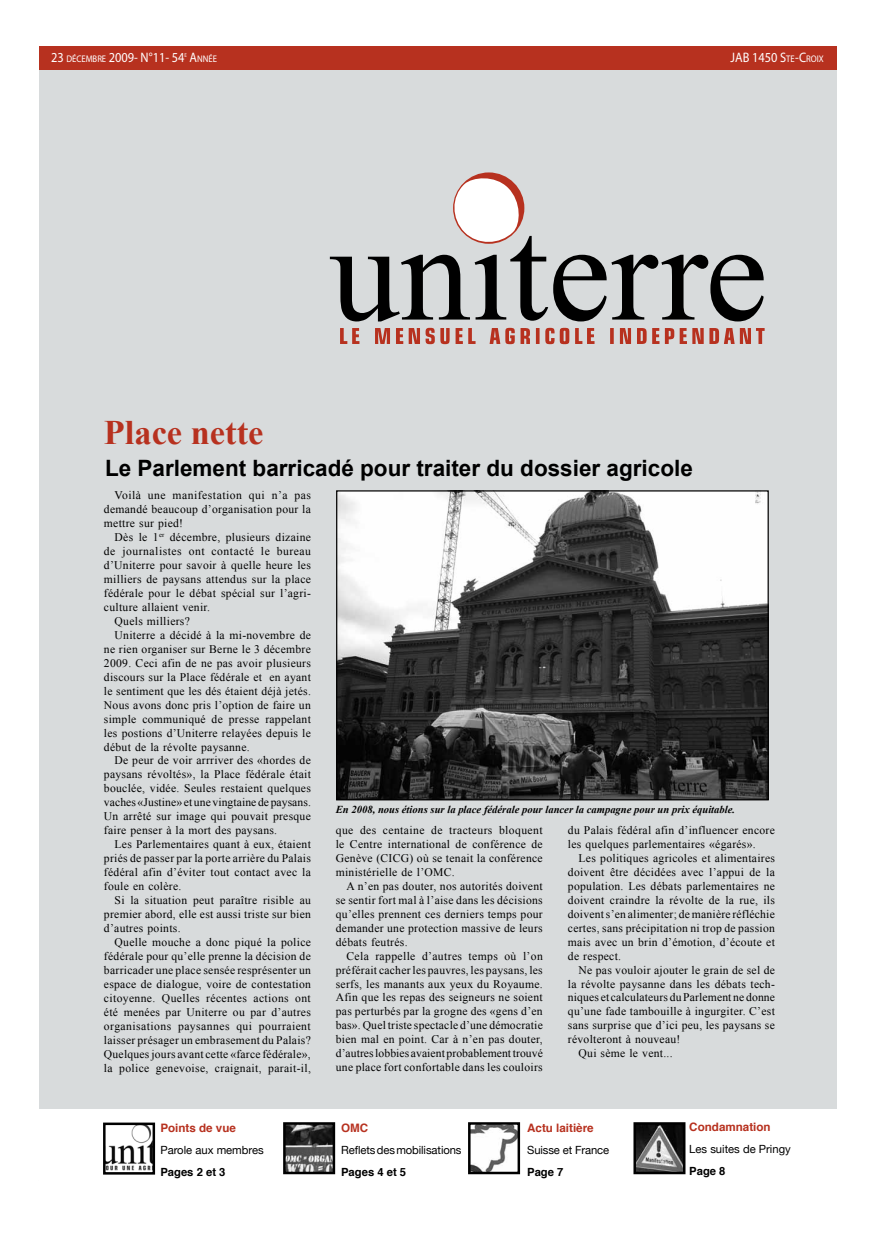
<style>
.page{position:relative;width:886px;height:1241px;background:#fff}
.page>*{position:absolute;margin:0;border:0;box-sizing:border-box;transform-origin:0 0}
.t1{font:700 34.38px "Times New Roman";color:#b7311f}
.t2{font:700 22.5px "Arial";color:#000}
.t3{font:13.75px "Myriad Pro";color:#fff;scale:.9 1}
.t4{font:11.62px/14px "Times New Roman";letter-spacing:.025em;color:#000;text-align:justify}
.t5{font:11.62px "Times New Roman";letter-spacing:.005em;color:#000}
.t6{font:700 11.62px "Helvetica";color:#b7311f}
.t7{font:11.62px "Times New Roman";letter-spacing:.045em;color:#000}
.t8{font:11.25px "Helvetica Neue";letter-spacing:-.01em;color:#000}
.t9{font:700 11.25px "Helvetica";color:#000}
.t10{font:italic 700 10.62px "Times New Roman";color:#000}
.t11{font:9.62px "Myriad Pro";color:#fff;scale:.9 1}
.t12{font:5.62px "Myriad Pro";color:#fff;scale:.9 1}
.s1{font-size:9.62px}
.s2{font-size:13.75px}
</style>
<div class="page">
<div style="left:39px;top:46px;width:797px;height:1089px;background:#d8dbdc"></div>
<div style="left:39px;top:1108px;width:797px;height:109px;background:#fff"></div>
<div style="left:39px;top:46px;width:797px;height:24px;background:#b7311f"></div>
<svg style="left:330px;top:174px;width:434px;height:147px"></svg>
<svg style="left:340px;top:328px;width:424px;height:16px"></svg>
<img style="left:338px;top:492px;width:429px;height:306px">
<div style="left:336px;top:490px;width:433px;height:310px;border:1px solid #000"></div>
<img style="left:106px;top:1125px;width:46px;height:46px">
<div style="left:103px;top:1122px;width:52px;height:52px;border:2px solid #000"></div>
<img style="left:286px;top:1124px;width:46px;height:46px">
<div style="left:283px;top:1121px;width:52px;height:52px;border:2px solid #000"></div>
<img style="left:636px;top:1124px;width:46px;height:46px">
<div style="left:633px;top:1121px;width:52px;height:52px;border:2px solid #000"></div>
<img style="left:471px;top:1124px;width:46px;height:46px">
<div style="left:468px;top:1121px;width:52px;height:52px;border:2px solid #000"></div>
<p class="t3" style="left:51px;top:49px;width:150px">23 <span class="s1">DÉCEMBRE</span> 2009- N°11- 54</p>
<p class="t12" style="left:184px;top:52px;width:4px">E</p>
<p class="t11" style="left:190px;top:53px;width:32px"><span class="s2">A</span>NNÉE</p>
<p class="t3" style="left:731px;top:49px;width:105px">JAB 1450 S<span class="s1">TE</span>-C<span class="s1">ROIX</span></p>
<h1 class="t1" style="left:104px;top:408px;width:161px">Place nette</h1>
<h2 class="t2" style="left:105px;top:453px;width:589px">Le Parlement barricadé pour traiter du dossier agricole</h2>
<p class="t4" style="left:104px;top:488px;width:208px;text-indent:11px">Voilà une manifestation qui n’a pas demandé beaucoup d’organisation pour la mettre sur pied!</p>
<p class="t4" style="left:115px;top:530px;width:198px">Dès le 1<sup>er</sup> décembre, plusieurs dizaine</p>
<p class="t7" style="left:104px;top:543px;width:209px">de journalistes ont contacté le bureau</p>
<p class="t4" style="left:104px;top:558px;width:208px">d’Uniterre pour savoir à quelle heure les</p>
<p class="t4" style="left:104px;top:572px;width:208px">milliers de paysans attendus sur la place</p>
<p class="t4" style="left:104px;top:585px;width:208px">fédérale pour le débat spécial sur l’agri-</p>
<p class="t4" style="left:104px;top:599px;width:108px">culture allaient venir.</p>
<p class="t4" style="left:115px;top:613px;width:77px">Quels milliers?</p>
<p class="t4" style="left:115px;top:627px;width:198px">Uniterre a décidé à la mi-novembre de</p>
<p class="t4" style="left:104px;top:641px;width:208px">ne rien organiser sur Berne le 3 décembre</p>
<p class="t4" style="left:104px;top:655px;width:208px">2009. Ceci afin de ne pas avoir plusieurs</p>
<p class="t4" style="left:104px;top:669px;width:208px">discours sur la Place fédérale et en ayant</p>
<p class="t4" style="left:104px;top:683px;width:208px">le sentiment que les dés étaient déjà jetés.</p>
<p class="t4" style="left:104px;top:697px;width:208px">Nous avons donc pris l’option de faire un</p>
<p class="t4" style="left:104px;top:711px;width:208px">simple communiqué de presse rappelant</p>
<p class="t4" style="left:104px;top:725px;width:208px">les postions d’Uniterre relayées depuis le</p>
<p class="t4" style="left:104px;top:739px;width:147px">début de la révolte paysanne.</p>
<p class="t4" style="left:115px;top:753px;width:198px">De peur de voir arrriver des «hordes de</p>
<p class="t4" style="left:104px;top:767px;width:208px">paysans révoltés», la Place fédérale était</p>
<p class="t4" style="left:104px;top:781px;width:208px">bouclée, vidée. Seules restaient quelques</p>
<p class="t5" style="left:104px;top:794px;width:208px">vaches «Justine» et une vingtaine de paysans.</p>
<p class="t4" style="left:104px;top:809px;width:208px">Un arrêté sur image qui pouvait presque</p>
<p class="t4" style="left:104px;top:823px;width:175px">faire penser à la mort des paysans.</p>
<p class="t4" style="left:115px;top:837px;width:198px">Les Parlementaires quant à eux, étaient</p>
<p class="t4" style="left:104px;top:851px;width:208px">priés de passer par la porte arrière du Palais</p>
<p class="t4" style="left:104px;top:864px;width:208px">fédéral afin d’éviter tout contact avec la</p>
<p class="t4" style="left:104px;top:878px;width:79px">foule en colère.</p>
<p class="t4" style="left:115px;top:892px;width:198px">Si la situation peut paraître risible au</p>
<p class="t4" style="left:104px;top:906px;width:208px">premier abord, elle est aussi triste sur bien</p>
<p class="t4" style="left:104px;top:920px;width:78px">d’autres points.</p>
<p class="t4" style="left:115px;top:934px;width:198px">Quelle mouche a donc piqué la police</p>
<p class="t4" style="left:104px;top:948px;width:208px">fédérale pour qu’elle prenne la décision de</p>
<p class="t4" style="left:104px;top:962px;width:208px">barricader une place sensée resprésenter un</p>
<p class="t4" style="left:104px;top:976px;width:208px">espace de dialogue, voire de contestation</p>
<p class="t4" style="left:104px;top:990px;width:208px">citoyenne. Quelles récentes actions ont</p>
<p class="t4" style="left:104px;top:1004px;width:208px">été menées par Uniterre ou par d’autres</p>
<p class="t4" style="left:104px;top:1018px;width:208px">organisations paysannes qui pourraient</p>
<p class="t4" style="left:104px;top:1032px;width:208px">laisser présager un embrasement du Palais?</p>
<p class="t4" style="left:104px;top:1046px;width:208px">Quelques jours avant cette «farce fédérale»,</p>
<p class="t4" style="left:104px;top:1060px;width:209px">la police genevoise, craignait, parait-il,</p>
<p class="t6" style="left:160px;top:1118px;width:77px">Points de vue</p>
<p class="t8" style="left:160px;top:1142px;width:105px">Parole aux membres</p>
<p class="t9" style="left:160px;top:1162px;width:67px">Pages 2 et 3</p>
<p class="t10" style="left:336px;top:801px;width:401px">En 2008, nous étions sur la place fédérale pour lancer la campagne pour un prix équitable.</p>
<p class="t4" style="left:336px;top:822px;width:208px">que des centaine de tracteurs bloquent le Centre international de conférence de Genève (CICG) où se tenait la conférence ministérielle de l’OMC.</p>
<p class="t4" style="left:336px;top:878px;width:208px;text-indent:11px">A n’en pas douter, nos autorités doivent se sentir fort mal à l’aise dans les décisions qu’elles prennent ces derniers temps pour demander une protection massive de leurs débats feutrés.</p>
<p class="t4" style="left:336px;top:948px;width:209px;text-indent:11px">Cela rappelle d’autres temps où l’on préférait cacher les pauvres, les paysans, les serfs, les manants aux yeux du Royaume.<br>Afin que les repas des seigneurs ne soient pas perturbés par la grogne des «gens d’en bas». Quel triste spectacle d’une démocratie bien mal en point. Car à n’en pas douter, d’autres lobbies avaient probablement trouvé une place fort confortable dans les couloirs</p>
<p class="t4" style="left:568px;top:822px;width:209px">du Palais fédéral afin d’influencer encore les quelques parlementaires «égarés».</p>
<p class="t4" style="left:568px;top:850px;width:209px;text-indent:11px">Les politiques agricoles et alimentaires doivent être décidées avec l’appui de la population. Les débats parlementaires ne doivent craindre la révolte de la rue, ils doivent s’en alimenter; de manière réfléchie certes, sans précipitation ni trop de passion mais avec un brin d’émotion, d’écoute et de respect.</p>
<p class="t4" style="left:578px;top:962px;width:198px">Ne pas vouloir ajouter le grain de sel de</p>
<p class="t4" style="left:568px;top:976px;width:208px">la révolte paysanne dans les débats tech-</p>
<p class="t4" style="left:568px;top:990px;width:209px">niques et calculateurs du Parlement ne donne</p>
<p class="t4" style="left:568px;top:1004px;width:209px">qu’une fade tambouille à ingurgiter. C’est</p>
<p class="t4" style="left:568px;top:1018px;width:208px">sans surprise que d’ici peu, les paysans se</p>
<p class="t4" style="left:568px;top:1032px;width:114px">révolteront à nouveau!</p>
<p class="t4" style="left:578px;top:1046px;width:96px">Qui sème le vent...</p>
<p class="t6" style="left:341px;top:1118px;width:29px">OMC</p>
<p class="t8" style="left:341px;top:1142px;width:122px">Reflets des mobilisations</p>
<p class="t9" style="left:341px;top:1162px;width:67px">Pages 4 et 5</p>
<p class="t6" style="left:527px;top:1118px;width:68px">Actu laitière</p>
<p class="t8" style="left:527px;top:1142px;width:84px">Suisse et France</p>
<p class="t9" style="left:527px;top:1162px;width:38px">Page 7</p>
<p class="t6" style="left:689px;top:1117px;width:83px">Condamnation</p>
<p class="t8" style="left:689px;top:1141px;width:103px">Les suites de Pringy</p>
<p class="t9" style="left:689px;top:1161px;width:38px">Page 8</p>
</div>
